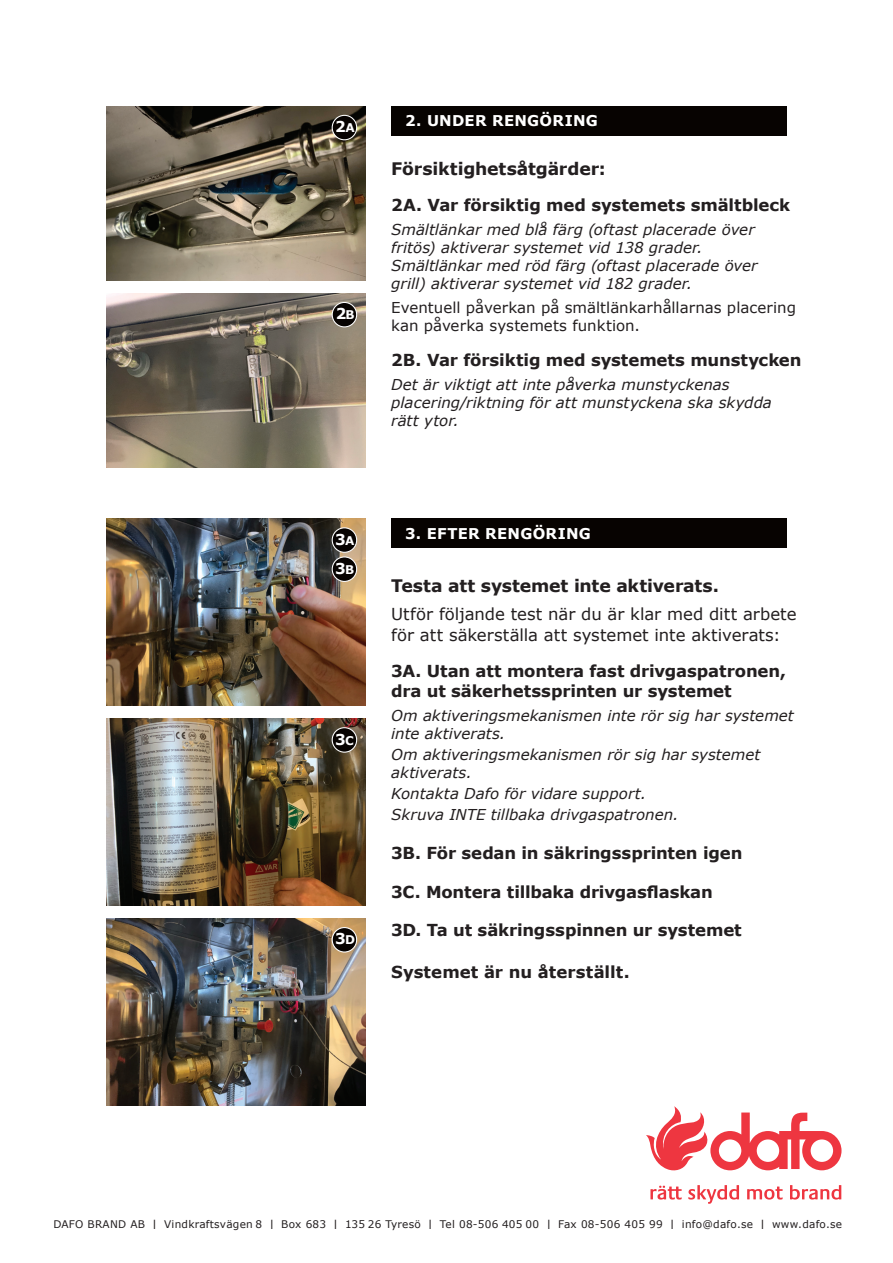
<style>
.page{position:relative;width:893px;height:1263px;background:#fff}
.page>*{position:absolute;margin:0;border:0;box-sizing:border-box;transform-origin:0 0}
.t1{font:700 17.25px "Verdana";letter-spacing:-.015em;color:#231f20}
.t2{font:700 16.5px/19.5px "Verdana";letter-spacing:-.015em;color:#231f20}
.t3{font:16.5px/21px "Verdana";letter-spacing:-.005em;color:#231f20}
.t4{font:italic 15px/18px "Verdana";color:#231f20}
.t5{font:15px/18px "Verdana";color:#231f20}
.t6{font:700 15px "Verdana";color:#fff}
.t7{font:700 14.85px "Verdana";letter-spacing:.02em;color:#fff}
.t8{font:10.5px "Verdana";letter-spacing:.025em;color:#231f20}
.s1{font-size:12px}
.s2{font-size:12.15px}
</style>
<div class="page">
<img style="left:106px;top:519px;width:260px;height:187px">
<img style="left:106px;top:719px;width:260px;height:187px">
<div style="left:391px;top:519px;width:396px;height:29px;background:#070301"></div>
<div style="left:332px;top:528px;width:25px;height:24px;background:#070301;border-radius:50%"></div>
<div style="left:332px;top:527px;width:25px;height:26px;border:1px solid #fff;border-radius:50%"></div>
<div style="left:332px;top:728px;width:25px;height:24px;background:#070301;border-radius:50%"></div>
<div style="left:332px;top:727px;width:25px;height:26px;border:1px solid #fff;border-radius:50%"></div>
<svg style="left:646px;top:1106px;width:195px;height:65px"></svg>
<svg style="left:650px;top:1186px;width:32px;height:13px"></svg>
<svg style="left:688px;top:1185px;width:51px;height:19px"></svg>
<svg style="left:747px;top:1186px;width:36px;height:13px"></svg>
<svg style="left:790px;top:1185px;width:51px;height:14px"></svg>
<img style="left:106px;top:918px;width:260px;height:188px">
<div style="left:332px;top:927px;width:25px;height:25px;background:#070301;border-radius:50%"></div>
<div style="left:332px;top:927px;width:25px;height:25px;border:1px solid #fff;border-radius:50%"></div>
<img style="left:106px;top:106px;width:260px;height:175px">
<img style="left:106px;top:293px;width:260px;height:175px">
<div style="left:332px;top:115px;width:25px;height:25px;background:#070301;border-radius:50%"></div>
<div style="left:332px;top:115px;width:25px;height:25px;border:1px solid #fff;border-radius:50%"></div>
<div style="left:332px;top:302px;width:25px;height:25px;background:#070301;border-radius:50%"></div>
<div style="left:332px;top:302px;width:25px;height:25px;border:1px solid #fff;border-radius:50%"></div>
<div style="left:391px;top:106px;width:396px;height:29px;background:#070301"></div>
<div style="left:332px;top:557px;width:25px;height:24px;background:#070301;border-radius:50%"></div>
<div style="left:332px;top:556px;width:25px;height:26px;border:1px solid #fff;border-radius:50%"></div>
<p class="t6" style="left:335px;top:116px;width:21px">2<span class="s1">A</span></p>
<p class="t6" style="left:336px;top:303px;width:19px">2<span class="s1">B</span></p>
<p class="t7" style="left:405px;top:110px;width:194px">2. Under rengöring</p>
<p class="t1" style="left:391px;top:156px;width:216px">Försiktighetsåtgärder:</p>
<p class="t2" style="left:391px;top:195px;width:401px">2A. Var försiktig med systemets smältbleck</p>
<p class="t4" style="left:391px;top:220px;width:368px">Smältlänkar med blå färg (oftast placerade över fritös) aktiverar systemet vid 138 grader.<br>Smältlänkar med röd färg (oftast placerade över grill) aktiverar systemet vid 182 grader.</p>
<p class="t5" style="left:391px;top:298px;width:406px">Eventuell påverkan på smältlänkarhållarnas placering kan påverka systemets funktion.</p>
<p class="t2" style="left:391px;top:350px;width:412px">2B. Var försiktig med systemets munstycken</p>
<p class="t4" style="left:391px;top:376px;width:382px">Det är viktigt att inte påverka munstyckenas placering/riktning för att munstyckena ska skydda rätt ytor.</p>
<p class="t6" style="left:335px;top:528px;width:21px">3<span class="s1">A</span></p>
<p class="t6" style="left:335px;top:558px;width:19px">3<span class="s1">B</span></p>
<p class="t6" style="left:335px;top:728px;width:19px">3<span class="s1">C</span></p>
<p class="t6" style="left:335px;top:928px;width:21px">3<span class="s1">D</span></p>
<p class="t7" style="left:405px;top:523px;width:187px">3. Efter rengöring</p>
<p class="t1" style="left:391px;top:573px;width:329px">Testa att systemet inte aktiverats.</p>
<p class="t3" style="left:391px;top:603px;width:407px">Utför följande test när du är klar med ditt arbete för att säkerställa att systemet inte aktiverats:</p>
<p class="t2" style="left:391px;top:661px;width:396px">3A. Utan att montera fast drivgaspatronen, dra ut säkerhetssprinten ur systemet</p>
<p class="t4" style="left:391px;top:706px;width:404px">Om aktiveringsmekanismen inte rör sig har systemet inte aktiverats.</p>
<p class="t4" style="left:391px;top:745px;width:371px">Om aktiveringsmekanismen rör sig har systemet aktiverats.</p>
<p class="t4" style="left:391px;top:782px;width:289px;line-height:21px">Kontakta Dafo för vidare support.<br>Skruva INTE tillbaka drivgaspatronen.</p>
<p class="t2" style="left:391px;top:843px;width:353px">3B. För sedan in säkringssprinten igen</p>
<p class="t2" style="left:391px;top:882px;width:323px">3C. Montera tillbaka drivgasflaskan</p>
<p class="t2" style="left:391px;top:920px;width:352px">3D. Ta ut säkringsspinnen ur systemet</p>
<p class="t2" style="left:391px;top:962px;width:240px">Systemet är nu återställt.</p>
<p class="t8" style="left:53px;top:1217px;width:58px">Dafo Brand</p>
<p class="t8" style="left:130px;top:1217px;width:713px">AB <span class="s2">l</span> Vindkraftsvägen 8 <span class="s2">l</span> Box 683 <span class="s2">l</span> 135 26 Tyresö <span class="s2">l</span> Tel 08-506 405 00 <span class="s2">l</span> Fax 08-506 405 99 <span class="s2">l</span> info@dafo.se <span class="s2">l</span> www.dafo.se</p>
</div>
